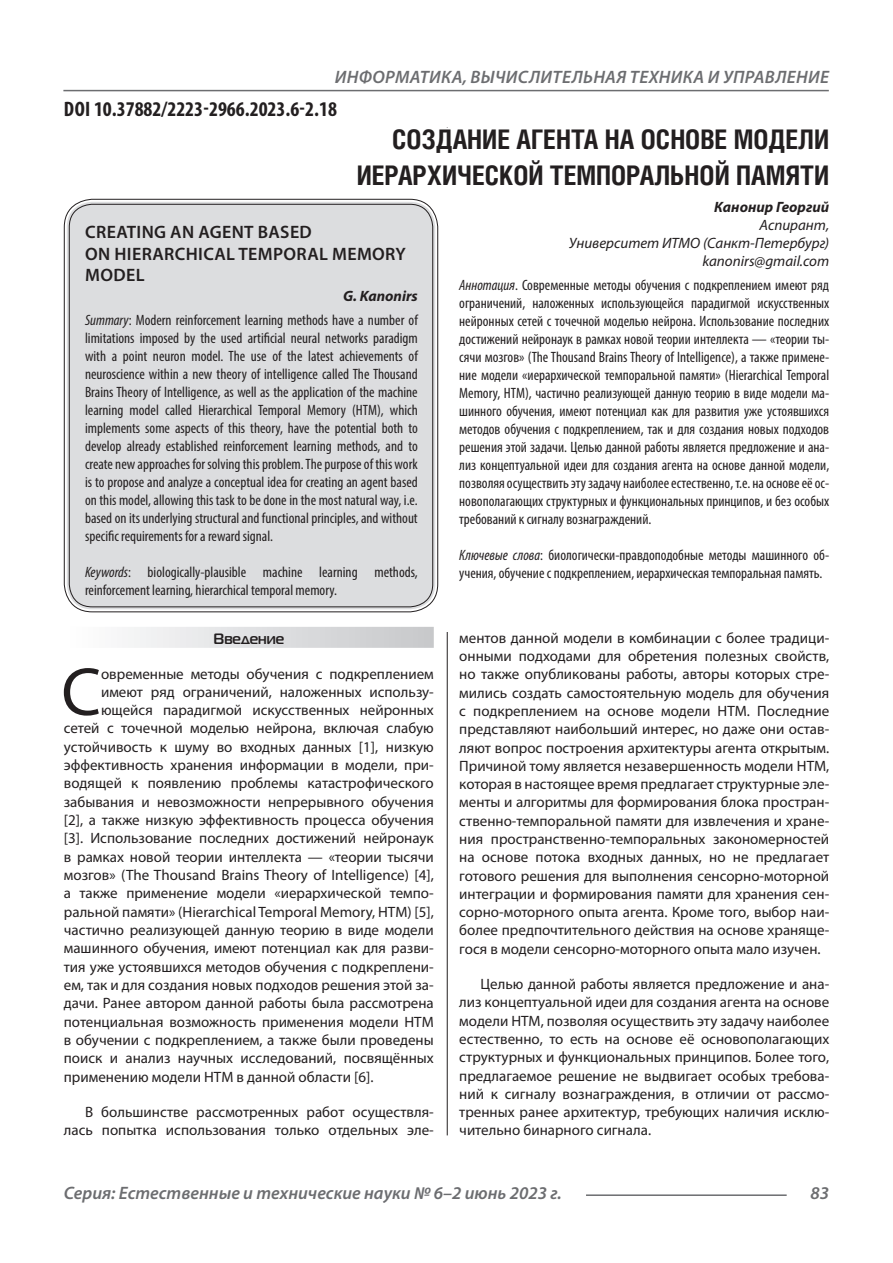
<style>
.page{position:relative;width:893px;height:1263px;background:#fff}
.page>*{position:absolute;margin:0;border:0;box-sizing:border-box;transform-origin:0 0}
.Статья_текст_первый{font:68.4px "Myriad Pro";color:#231f20}
.Статья_название{font:700 27px/36px "Helios Cond C";color:#231f20;text-align:right}
.ДОИ{font:700 condensed 21px "Myriad Pro";color:#231f20}
.t1{font:italic 600 18px "Myriad Pro";letter-spacing:.005em;color:#6c6d70}
.Статья_название_англ{font:600 18px/21.6px "Myriad Pro";letter-spacing:.02em;color:#231f20}
.Статья_текст{font:15px/18.3px "Myriad Pro";color:#231f20;text-align:justify}
.Статья_текст_первый-2{font:15px "Myriad Pro";color:#231f20}
.Статья_аннотация_тек{font:condensed 15px/18px "Myriad Pro";color:#231f20;text-align:justify}
.Статья_аннотация_анг{font:condensed 15px/18px "Myriad Pro";color:#231f20;text-align:justify}
.Статья_автор_инфо{font:italic 15px/18px "Myriad Pro";color:#231f20;text-align:right}
.Статья_автор_инфо-2{font:italic 700 15px "Myriad Pro";color:#231f20}
.Статья_автор_англ{font:italic 700 15px "Myriad Pro";color:#231f20}
.Статья_подзаголовок{font:700 15px "Magistral C";color:#231f20}
.s1{font-style:italic}
</style>
<div class="page">
<hr style="left:447px;top:128px;width:1px;height:1007px;background:#231f20">
<hr style="left:63px;top:90px;width:766px;height:1px;background:#6c6d70">
<hr style="left:586px;top:1194px;width:201px;height:2px;background:#6c6d70">
<div style="left:67px;top:202px;width:368px;height:407px;background:#dcdddf;border-radius:26px"></div>
<div style="left:64px;top:627px;width:370px;height:21px;background:linear-gradient(to right,#fefeff,#c6c8ca)"></div>
<p class="t1" style="left:335px;top:66px;width:496px">ИНФОРМАТИКА, ВЫЧИСЛИТЕЛЬНАЯ ТЕХНИКА И УПРАВЛЕНИЕ</p>
<p class="ДОИ" style="left:64px;top:96px;width:274px">DOI 10.37882/2223-2966.2023.6-2.18</p>
<p class="Статья_название" style="left:357px;top:121px;width:474px">СОЗДАНИЕ АГЕНТА НА ОСНОВЕ МОДЕЛИ<br>ИЕРАРХИЧЕСКОЙ ТЕМПОРАЛЬНОЙ ПАМЯТИ</p>
<p class="Статья_автор_инфо-2" style="left:714px;top:197px;width:116px">Канонир Георгий</p>
<p class="Статья_автор_инфо" style="left:569px;top:216px;width:262px">Аспирант,<br>Университет ИТМО (Санкт-Петербург)</p>
<p class="Статья_автор_инфо" style="left:702px;top:252px;width:128px">kanonirs@gmail.com</p>
<p class="Статья_аннотация_тек" style="left:459px;top:276px;width:371px"><span class="s1">Аннотация</span>. Современные методы обучения с подкреплением имеют ряд ограничений, наложенных использующейся парадигмой искусственных нейронных сетей с точечной моделью нейрона. Использование последних достижений нейронаук в рамках новой теории интеллекта — «теории ты&shy;сячи мозгов» (The Thousand Brains Theory of Intelligence), а также примене&shy;ние модели «иерархической темпоральной памяти» (Hierarchical Temporal Memory, HTM), частично реализующей данную теорию в виде модели ма&shy;шинного обучения, имеют потенциал как для развития уже устоявшихся методов обучения с подкреплением, так и для создания новых подходов решения этой задачи. Целью данной работы является предложение и ана&shy;лиз концептуальной идеи для создания агента на основе данной модели, позволяя осуществить эту задачу наиболее естественно, т.е. на основе её ос&shy;новополагающих структурных и функциональных принципов, и без особых требований к сигналу вознаграждений.</p>
<p class="Статья_аннотация_тек" style="left:459px;top:546px;width:371px"><span class="s1">Ключевые слова</span>: биологически-правдоподобные методы машинного об&shy;учения, обучение с подкреплением, иерархическая темпоральная память.</p>
<p class="Статья_название_англ" style="left:85px;top:221px;width:322px">CREATING AN AGENT BASED<br>ON HIERARCHICAL TEMPORAL MEMORY<br>MODEL</p>
<p class="Статья_автор_англ" style="left:343px;top:287px;width:76px">G. Kanonirs</p>
<p class="Статья_аннотация_анг" style="left:85px;top:311px;width:334px"><span class="s1">Summary</span>: Modern reinforcement learning methods have a number of limitations imposed by the used artificial neural networks paradigm with a point neuron model. The use of the latest achievements of neuroscience within a new theory of intelligence called The Thousand Brains Theory of Intelligence, as well as the application of the machine learning model called Hierarchical Temporal Memory (HTM), which implements some aspects of this theory, have the potential both to develop already established reinforcement learning methods, and to create new approaches for solving this problem. The purpose of this work is to propose and analyze a conceptual idea for creating an agent based on this model, allowing this task to be done in the most natural way, i.e. based on its underlying structural and functional principles, and without specific requirements for a reward signal.</p>
<p class="Статья_аннотация_анг" style="left:85px;top:563px;width:334px"><span class="s1">Keywords</span>: biologically-plausible machine learning methods, reinforcement learning, hierarchical temporal memory.</p>
<p class="Статья_подзаголовок" style="left:214px;top:629px;width:72px">Введение</p>
<p class="Статья_текст_первый" style="left:61px;top:650px;width:41px">С</p>
<p class="Статья_текст_первый-2" style="left:101px;top:665px;width:334px">овременные методы обучения с подкреплением</p>
<p class="Статья_текст" style="left:459px;top:628px;width:371px">ментов данной модели в комбинации с более традици&shy;онными подходами для обретения полезных свойств, но также опубликованы работы, авторы которых стре&shy;мились создать самостоятельную модель для обучения с подкреплением на основе модели HTM. Последние представляют наибольший интерес, но даже они остав&shy;ляют вопрос построения архитектуры агента открытым.<br>Причиной тому является незавершенность модели HTM, которая в настоящее время предлагает структурные эле&shy;менты и алгоритмы для формирования блока простран&shy;ственно-темпоральной памяти для извлечения и хране&shy;ния пространственно-темпоральных закономерностей на основе потока входных данных, но не предлагает готового решения для выполнения сенсорно-моторной интеграции и формирования памяти для хранения сен&shy;сорно-моторного опыта агента. Кроме того, выбор наи&shy;более предпочтительного действия на основе храняще&shy;гося в модели сенсорно-моторного опыта мало изучен.</p>
<p class="Статья_текст" style="left:459px;top:975px;width:371px;text-indent:21px">Целью данной работы является предложение и ана&shy;лиз концептуальной идеи для создания агента на основе модели HTM, позволяя осуществить эту задачу наиболее естественно, то есть на основе её основополагающих структурных и функциональных принципов. Более того, предлагаемое решение не выдвигает особых требова&shy;ний к сигналу вознаграждения, в отличии от рассмо&shy;тренных ранее архитектур, требующих наличия исклю&shy;чительно бинарного сигнала.</p>
<p class="Статья_текст_первый-2" style="left:101px;top:683px;width:334px">имеют ряд ограничений, наложенных использу-</p>
<p class="Статья_текст_первый-2" style="left:101px;top:701px;width:334px">ющейся парадигмой искусственных нейронных</p>
<p class="Статья_текст_первый-2" style="left:64px;top:719px;width:371px">сетей с точечной моделью нейрона, включая слабую</p>
<p class="Статья_текст_первый-2" style="left:64px;top:737px;width:371px">устойчивость к шуму во входных данных [1], низкую</p>
<p class="Статья_текст_первый-2" style="left:64px;top:756px;width:371px">эффективность хранения информации в модели, при-</p>
<p class="Статья_текст_первый-2" style="left:64px;top:774px;width:371px">водящей к появлению проблемы катастрофического</p>
<p class="Статья_текст_первый-2" style="left:64px;top:792px;width:371px">забывания и невозможности непрерывного обучения</p>
<p class="Статья_текст_первый-2" style="left:64px;top:811px;width:371px">[2], а также низкую эффективность процесса обучения</p>
<p class="Статья_текст_первый-2" style="left:64px;top:829px;width:371px">[3]. Использование последних достижений нейронаук</p>
<p class="Статья_текст_первый-2" style="left:64px;top:847px;width:371px">в рамках новой теории интеллекта — «теории тысячи</p>
<p class="Статья_текст_первый-2" style="left:64px;top:866px;width:371px">мозгов» (The Thousand Brains Theory of Intelligence) [4],</p>
<p class="Статья_текст_первый-2" style="left:64px;top:884px;width:371px">а также применение модели «иерархической темпо-</p>
<p class="Статья_текст_первый-2" style="left:64px;top:902px;width:371px">ральной памяти» (Hierarchical Temporal Memory, HTM) [5],</p>
<p class="Статья_текст_первый-2" style="left:64px;top:921px;width:371px">частично реализующей данную теорию в виде модели</p>
<p class="Статья_текст_первый-2" style="left:64px;top:939px;width:371px">машинного обучения, имеют потенциал как для разви-</p>
<p class="Статья_текст_первый-2" style="left:64px;top:957px;width:371px">тия уже устоявшихся методов обучения с подкреплени-</p>
<p class="Статья_текст_первый-2" style="left:64px;top:976px;width:371px">ем, так и для создания новых подходов решения этой за-</p>
<p class="Статья_текст_первый-2" style="left:64px;top:994px;width:371px">дачи. Ранее автором данной работы была рассмотрена</p>
<p class="Статья_текст_первый-2" style="left:64px;top:1012px;width:371px">потенциальная возможность применения модели HTM</p>
<p class="Статья_текст_первый-2" style="left:64px;top:1031px;width:371px">в обучении с подкреплением, а также были проведены</p>
<p class="Статья_текст_первый-2" style="left:64px;top:1049px;width:371px">поиск и анализ научных исследований, посвящённых</p>
<p class="Статья_текст_первый-2" style="left:64px;top:1067px;width:311px">применению модели HTM в данной области [6].</p>
<p class="Статья_текст" style="left:64px;top:1103px;width:371px;text-align:right">В большинстве рассмотренных работ осуществля&shy;лась попытка использования только отдельных эле-</p>
<p class="t1" style="left:64px;top:1182px;width:499px">Серия: Естественные и технические науки № 6–2 июнь 2023 г.</p>
<p class="t1" style="left:810px;top:1182px;width:20px">83</p>
</div>
